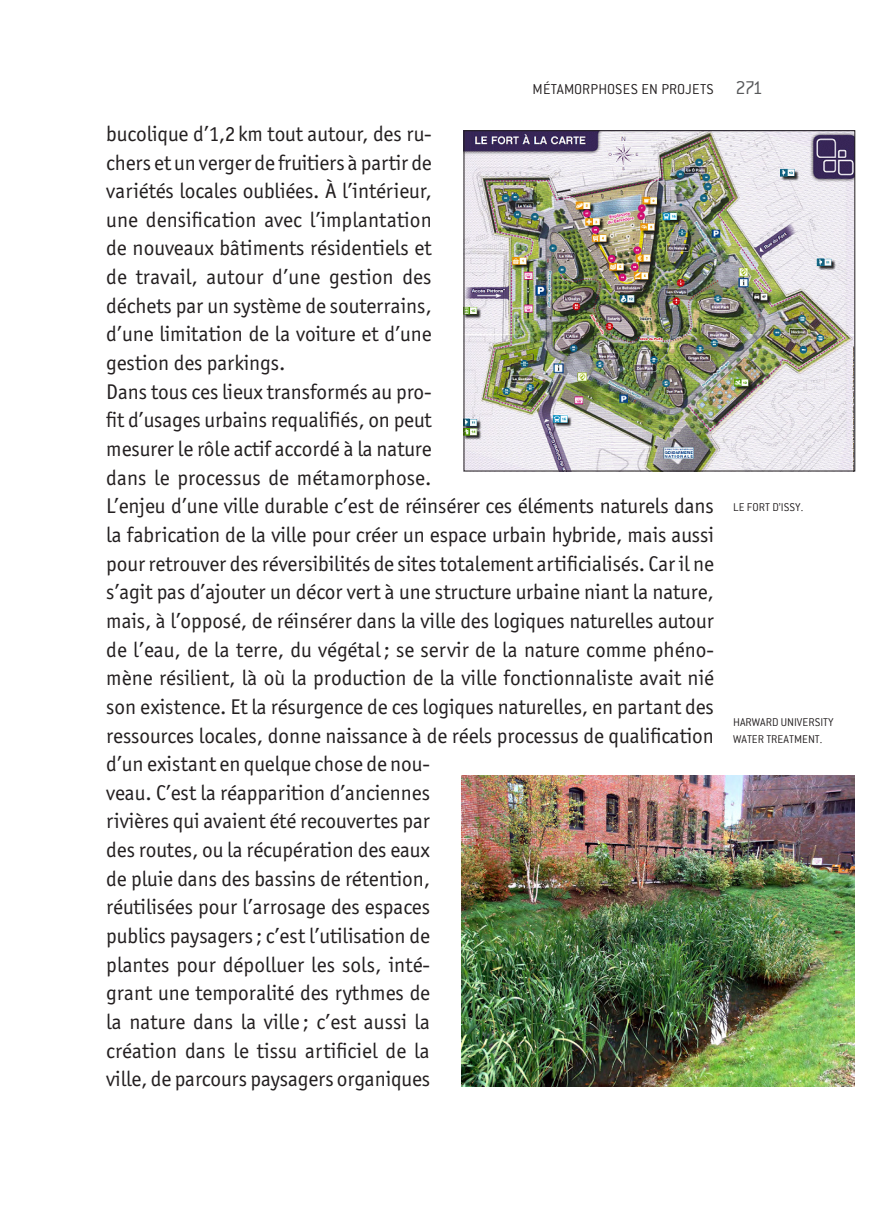
<style>
.page{position:relative;width:881px;height:1212px;background:#fff}
.page>*{position:absolute;margin:0;border:0;box-sizing:border-box;transform-origin:0 0}
.corps_txt_normal{font:21.38px/28.6px "Officina Sans ITC Std";letter-spacing:-.005em;color:#231f20;text-align:justify}
.t1{font:300 15.75px "Conduit ITC Pro";letter-spacing:.02em;color:#231f20}
.legendes_droite{font:300 12.38px/16.9px "Conduit ITC Pro";color:#231f20}
.s1{font-size:20.25px;color:#57585a}
</style>
<div class="page">
<img style="left:462px;top:775px;width:391px;height:311px">
<img style="left:465px;top:132px;width:387px;height:337px">
<div style="left:463px;top:130px;width:391px;height:341px;border:1px solid #231f20"></div>
<p class="t1" style="left:532px;top:80px;width:232px">MÉTAMORPHOSES EN PROJETS <span class="s1">271</span></p>
<p class="corps_txt_normal" style="left:106px;top:119px;width:327px">bucolique d’1,2km tout autour, des ru&shy;chers et un verger de fruitiers à partir de variétés locales oubliées. À l’intérieur, une densification avec l’implantation de nouveaux bâtiments résidentiels et de travail, autour d’une gestion des déchets par un système de souterrains, d’une limitation de la voiture et d’une gestion des parkings.</p>
<p class="corps_txt_normal" style="left:106px;top:377px;width:609px;text-align:left">Dans tous ces lieux transformés au pro-<br>fit d’usages urbains requalifiés, on peut<br>mesurer le rôle actif accordé à la nature<br>dans le processus de métamorphose.<br>L’enjeu d’une ville durable c’est de réinsérer ces éléments naturels dans la fabrication de la ville pour créer un espace urbain hybride, mais aussi pour retrouver des réversibilités de sites totalement artificialisés. Car il ne s’agit pas d’ajouter un décor vert à une structure urbaine niant la nature, mais, à l’opposé, de réinsérer dans la ville des logiques naturelles autour de l’eau, de la terre, du végétal; se servir de la nature comme phéno&shy;mène résilient, là où la production de la ville fonctionnaliste avait nié son existence. Et la résurgence de ces logiques naturelles, en partant des ressources locales, donne naissance à de réels processus de qualification d’un existant en quelque chose de nou-<br>veau. C’est la réapparition d’anciennes<br>rivières qui avaient été recouvertes par<br>des routes, ou la récupération des eaux<br>de pluie dans des bassins de rétention,<br>réutilisées pour l’arrosage des espaces<br>publics paysagers; c’est l’utilisation de<br>plantes pour dépolluer les sols, inté-<br>grant une temporalité des rythmes de<br>la nature dans la ville ; c’est aussi la<br>création dans le tissu artificiel de la<br>ville, de parcours paysagers organiques</p>
<p class="legendes_droite" style="left:732px;top:498px;width:72px">LE FORT D’ISSY.</p>
<p class="legendes_droite" style="left:732px;top:714px;width:102px">HARWARD UNIVERSITY<br>WATER TREATMENT.</p>
</div>
